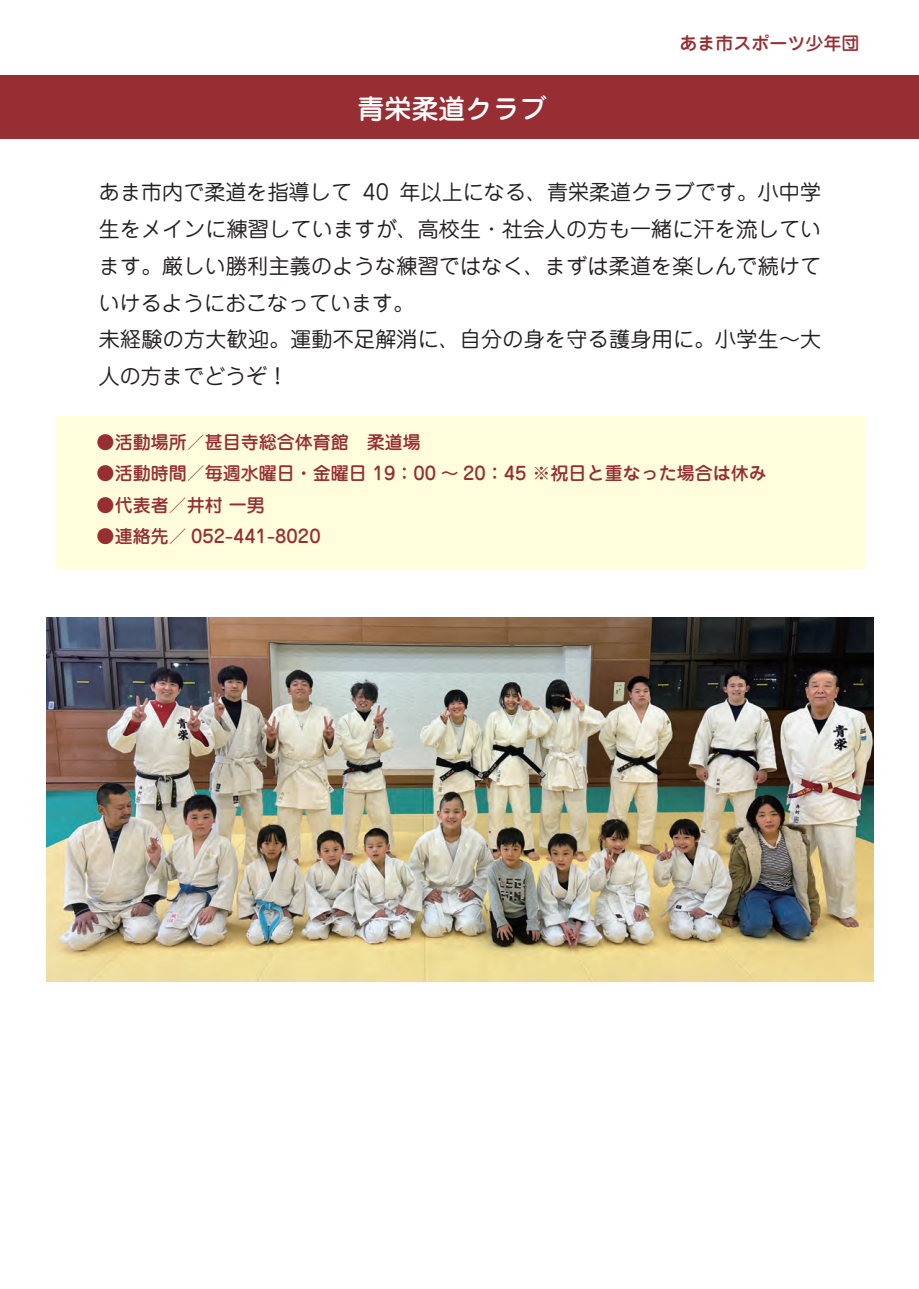
<style>
.page{position:relative;width:919px;height:1289px;background:#fff}
.page>*{position:absolute;margin:0;border:0;box-sizing:border-box;transform-origin:0 0}
.t1{font:500 27px "Jun 34 Pro";color:#fff}
.t2{font:21px/36.8px "Jun 201 Pro";letter-spacing:.015em;color:#231f20}
.t3{font:500 18px "Jun 34 Pro";color:#962e33}
</style>
<div class="page">
<div style="left:56px;top:416px;width:808px;height:152px;background:#fffddc"></div>
<div style="left:0;top:76px;width:918px;height:63px;background:#962e33"></div>
<img style="left:46px;top:617px;width:827px;height:364px">
<p class="t1" style="left:357px;top:88px;width:191px">青栄柔道クラブ</p>
<p class="t3" style="left:679px;top:29px;width:182px">あま市スポーツ少年団</p>
<p class="t2" style="left:99px;top:172px;width:723px">あま市内で柔道を指導して 40 年以上になる、青栄柔道クラブです。小中学生をメインに練習していますが、高校生・社会人の方も一緒に汗を流しています。厳しい勝利主義のような練習ではなく、まずは柔道を楽しんで続けていけるようにおこなっています。<br>未経験の方大歓迎。運動不足解消に、自分の身を守る護身用に。小学生～大人の方までどうぞ！</p>
<p class="t3" style="left:97px;top:427px;width:325px">●活動場所／甚目寺総合体育館　柔道場</p>
<p class="t3" style="left:97px;top:459px;width:671px">●活動時間／毎週水曜日・金曜日 19：00 ～ 20：45 ※祝日と重なった場合は休み</p>
<p class="t3" style="left:97px;top:490px;width:169px">●代表者／井村 一男</p>
<p class="t3" style="left:97px;top:522px;width:225px">●連絡先／ 052-441-8020</p>
</div>
